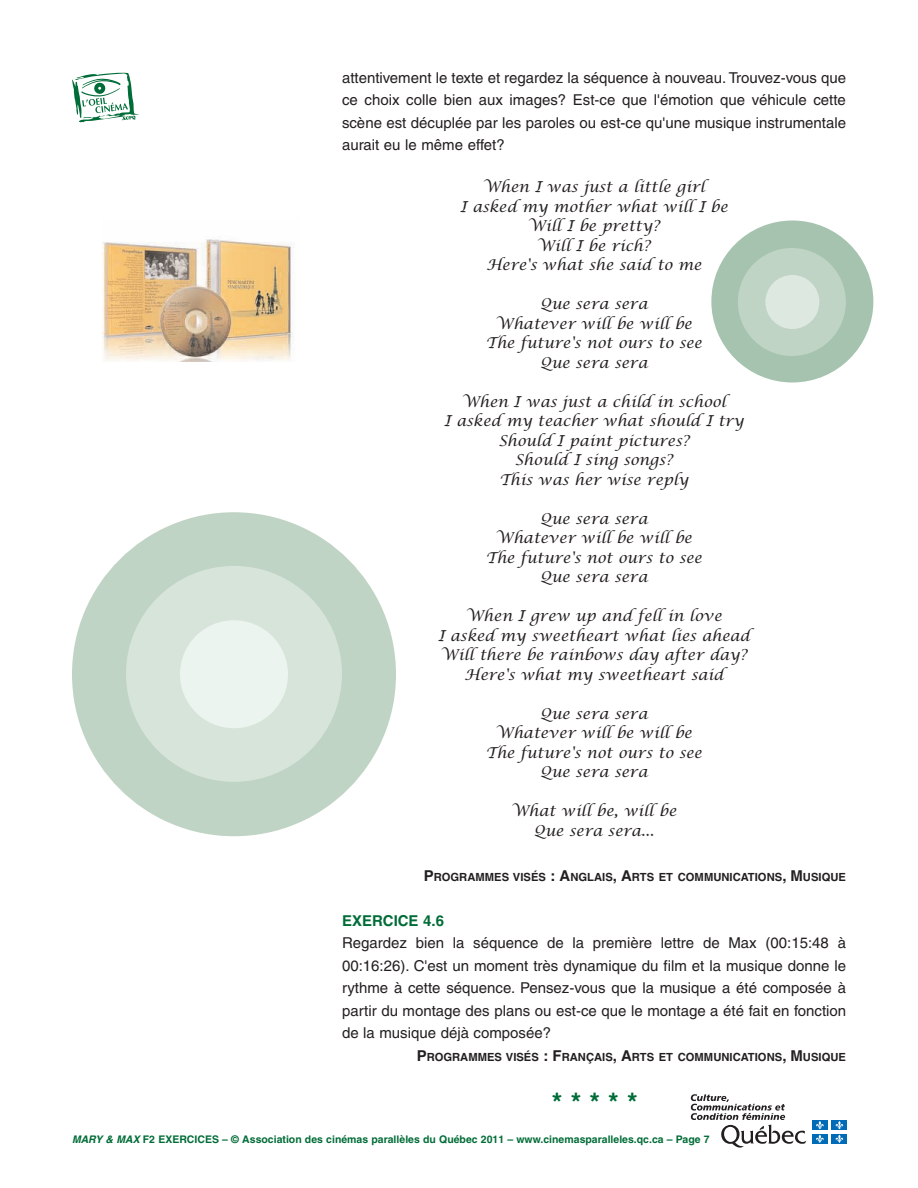
<style>
.page{position:relative;width:918px;height:1188px;background:#fff}
.page>*{position:absolute;margin:0;border:0;box-sizing:border-box;transform-origin:0 0}
.t1{font:700 27px "Helvetica";color:#006c37}
.t2{font:italic 15px/19.5px "Lucida Calligraphy";color:#231f20;text-align:center}
.t3{font:15px/22.5px "Helvetica";color:#231f20;text-align:justify}
.t4{font:700 15px "Helvetica";color:#006c37}
.t5{font:700 11.25px "Helvetica";color:#231f20}
.t6{font:700 10.5px "Helvetica";color:#006c37}
.s1{font-size:15px}
.s2{font-style:italic}
</style>
<div class="page">
<div style="left:72px;top:512px;width:324px;height:324px;background:#c0d4c5;border-radius:50%"></div>
<div style="left:126px;top:566px;width:216px;height:216px;background:#d6e4da;border-radius:50%"></div>
<div style="left:180px;top:620px;width:108px;height:108px;background:#ecf4ef;border-radius:50%"></div>
<svg style="left:691px;top:1094px;width:115px;height:54px"></svg>
<div style="left:812px;top:1120px;width:15px;height:10px;background:#006cb7"></div>
<svg style="left:816px;top:1121px;width:8px;height:8px"></svg>
<div style="left:832px;top:1120px;width:15px;height:10px;background:#006cb7"></div>
<svg style="left:835px;top:1121px;width:8px;height:8px"></svg>
<div style="left:812px;top:1134px;width:15px;height:9px;background:#006cb7"></div>
<svg style="left:816px;top:1135px;width:8px;height:8px"></svg>
<div style="left:832px;top:1134px;width:15px;height:9px;background:#006cb7"></div>
<svg style="left:835px;top:1135px;width:8px;height:8px"></svg>
<svg style="left:72px;top:73px;width:67px;height:50px"></svg>
<img style="left:102px;top:239px;width:193px;height:123px">
<div style="left:711px;top:220px;width:162px;height:162px;background:#a5c3ae;border-radius:50%"></div>
<div style="left:738px;top:248px;width:108px;height:108px;background:#c0d4c5;border-radius:50%"></div>
<div style="left:765px;top:275px;width:54px;height:54px;background:#dde8e0;border-radius:50%"></div>
<p class="t3" style="left:342px;top:68px;width:506px">attentivement le texte et regardez la séquence à nouveau. Trouvez-vous que ce choix colle bien aux images? Est-ce que l'émotion que véhicule cette scène est décuplée par les paroles ou est-ce qu'une musique instrumentale aurait eu le même effet?</p>
<p class="t2" style="left:460px;top:177px;width:269px">When I was just a little girl<br>I asked my mother what will I be<br>Will I be pretty?<br>Will I be rich?<br>Here's what she said to me</p>
<p class="t2" style="left:486px;top:294px;width:218px">Que sera sera<br>Whatever will be will be<br>The future's not ours to see<br>Que sera sera</p>
<p class="t2" style="left:444px;top:392px;width:301px">When I was just a child in school<br>I asked my teacher what should I try<br>Should I paint pictures?<br>Should I sing songs?<br>This was her wise reply</p>
<p class="t2" style="left:486px;top:509px;width:218px">Que sera sera<br>Whatever will be will be<br>The future's not ours to see<br>Que sera sera</p>
<p class="t2" style="left:438px;top:606px;width:314px">When I grew up and fell in love<br>I asked my sweetheart what lies ahead Will there be rainbows day after day?<br>Here's what my sweetheart said</p>
<p class="t2" style="left:486px;top:704px;width:218px">Que sera sera<br>Whatever will be will be<br>The future's not ours to see<br>Que sera sera</p>
<p class="t2" style="left:511px;top:801px;width:167px">What will be, will be<br>Que sera sera...</p>
<p class="t5" style="left:424px;top:872px;width:424px"><span class="s1">P</span>ROGRAMMES VISÉS <span class="s1">: A</span>NGLAIS<span class="s1">, A</span>RTS ET COMMUNICATIONS<span class="s1">, M</span>USIQUE</p>
<p class="t4" style="left:342px;top:915px;width:104px">EXERCICE 4.6</p>
<p class="t3" style="left:342px;top:933px;width:506px">Regardez bien la séquence de la première lettre de Max (00:15:48 à 00:16:26). C'est un moment très dynamique du film et la musique donne le rythme à cette séquence. Pensez-vous que la musique a été composée à partir du montage des plans ou est-ce que le montage a été fait en fonction de la musique déjà composée?</p>
<p class="t5" style="left:417px;top:1052px;width:431px"><span class="s1">P</span>ROGRAMMES VISÉS <span class="s1">: F</span>RANÇAIS<span class="s1">, A</span>RTS ET COMMUNICATIONS<span class="s1">, M</span>USIQUE</p>
<h1 class="t1" style="left:552px;top:1092px;width:87px">* * * * *</h1>
<p class="t6" style="left:72px;top:1135px;width:639px"><span class="s2">MARY &amp; MAX</span> F2 EXERCICES – © Association des cinémas parallèles du Québec 2011 – www.cinemasparalleles.qc.ca – Page 7</p>
</div>
